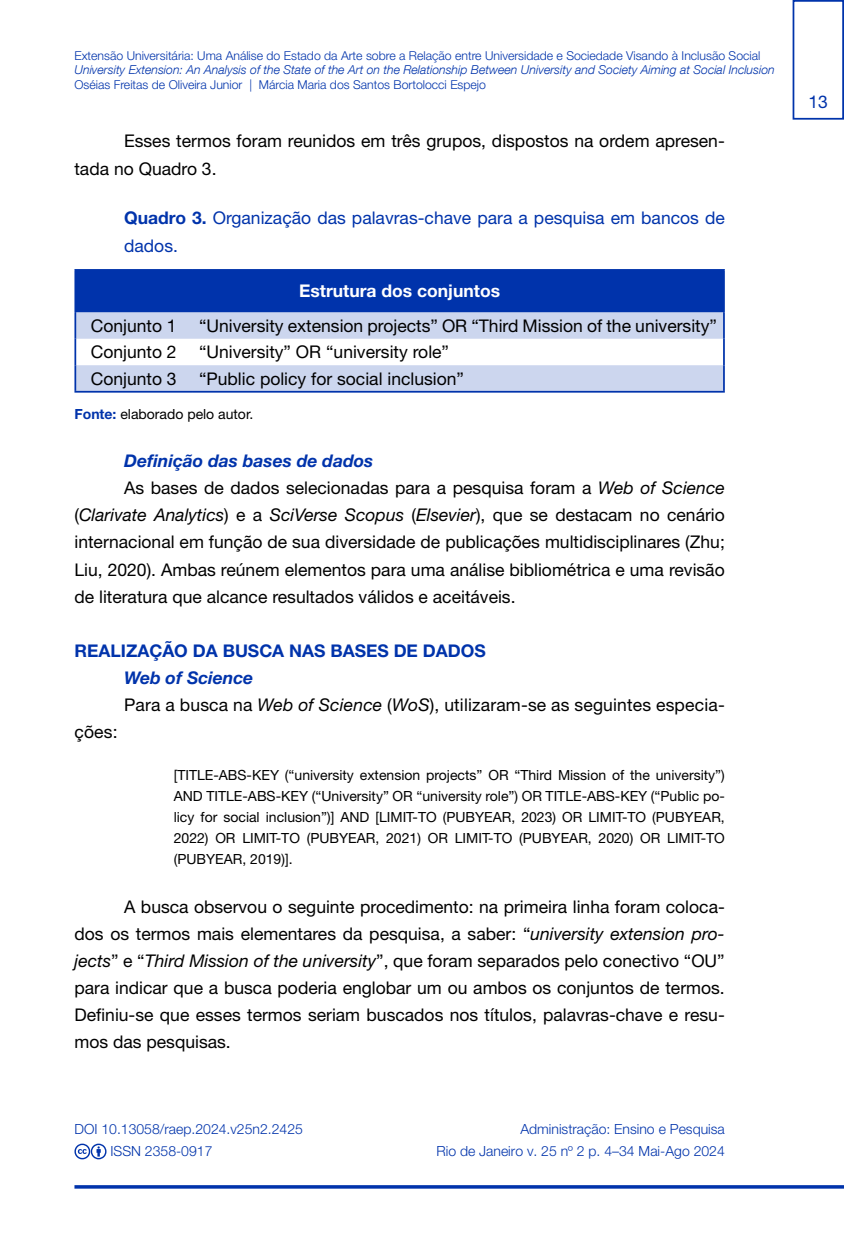
<style>
.page{position:relative;width:844px;height:1241px;background:#fff}
.page>*{position:absolute;margin:0;border:0;box-sizing:border-box;transform-origin:0 0}
.t1{font:17.5px/27.1px "Helvetica Neue LT Std";color:#000}
.t2{font:italic 17.5px "Helvetica Neue LT Std";color:#000}
.t3{font:17.5px/28.2px "Helvetica Neue LT Std";color:#0033ab}
.t4{font:700 17.5px "Helvetica Neue LT Std";color:#0033ab}
.t5{font:italic 700 17.5px "Helvetica Neue LT Std";color:#0033ab}
.t6{font:700 17.5px "Helvetica Neue LT Std";color:#fff}
.t7{font:14px/21px "Helvetica Neue LT Std";color:#000;text-align:justify}
.t8{font:300 14px/21.7px "Helvetica Neue LT Std";color:#0033ab;text-align:right}
.t9{font:300 12.25px "Helvetica Neue LT Std";color:#0033ab}
.t10{font:italic 300 12.25px "Helvetica Neue LT Com";color:#0033ab}
.s1{font-weight:700}
.s2{font-weight:700;color:#0033ab}
.s3{font-style:italic}
.s4{font-style:normal}
.s5{font-weight:700;font-style:italic;color:#0033ab}
</style>
<div class="page">
<svg style="left:74px;top:1185px;width:769px;height:3px;background:#0c3daf"></svg>
<div style="left:792px;top:0;width:51px;height:120px;border:2px solid #0033ab"></div>
<svg style="left:74px;top:1143px;width:32px;height:16px"></svg>
<div style="left:75px;top:270px;width:648px;height:42px;background:#0033ab"></div>
<svg style="left:76px;top:312px;width:647px;height:79px;fill:#ccd6ee"></svg>
<hr style="left:74px;top:269px;width:118px;height:2px;background:#0033ab">
<hr style="left:74px;top:271px;width:2px;height:41px;background:#0033ab">
<hr style="left:192px;top:269px;width:532px;height:2px;background:#0033ab">
<hr style="left:723px;top:271px;width:1px;height:41px;background:#0033ab">
<hr style="left:74px;top:312px;width:2px;height:27px;background:#0033ab">
<hr style="left:74px;top:339px;width:2px;height:26px;background:#0033ab">
<hr style="left:74px;top:365px;width:2px;height:26px;background:#0033ab">
<svg style="left:723px;top:312px;width:1px;height:79px"></svg>
<hr style="left:74px;top:391px;width:118px;height:1px;background:#0033ab">
<hr style="left:192px;top:391px;width:532px;height:1px;background:#0033ab">
<p class="t9" style="left:74px;top:48px;width:687px">Extensão Universitária: Uma Análise do Estado da Arte sobre a Relação entre Universidade e Sociedade Visando à Inclusão Social</p>
<p class="t10" style="left:74px;top:63px;width:701px">University Extension: An Analysis of the State of the Art on the Relationship Between University and Society Aiming at Social Inclusion</p>
<p class="t9" style="left:74px;top:77px;width:413px">Oséias Freitas de Oliveira Junior | Márcia Maria dos Santos Bortolocci Espejo</p>
<p class="t1" style="left:74px;top:126px;width:651px;line-height:28.2px;text-indent:50px">Esses termos foram reunidos em três grupos, dispostos na ordem apresen&shy;tada no Quadro 3.</p>
<p class="t3" style="left:124px;top:203px;width:602px"><span class="s1">Quadro 3.</span> Organização das palavras-chave para a pesquisa em bancos de dados.</p>
<p class="t6" style="left:299px;top:280px;width:202px">Estrutura dos conjuntos</p>
<p class="t1" style="left:91px;top:311px;width:87px">Conjunto 1</p>
<p class="t1" style="left:199px;top:311px;width:519px">“University extension projects” OR “Third Mission of the university”</p>
<p class="t1" style="left:91px;top:338px;width:87px">Conjunto 2</p>
<p class="t1" style="left:199px;top:338px;width:251px">“University” OR “university role”</p>
<p class="t1" style="left:91px;top:364px;width:87px">Conjunto 3</p>
<p class="t1" style="left:199px;top:364px;width:266px">“Public policy for social inclusion”</p>
<p class="t7" style="left:74px;top:403px;width:180px"><span class="s2">Fonte:</span> elaborado pelo autor.</p>
<p class="t5" style="left:124px;top:450px;width:250px">Definição das bases de dados</p>
<p class="t1" style="left:124px;top:474px;width:602px">As bases de dados selecionadas para a pesquisa foram a <span class="s3">Web of Science</span></p>
<p class="t2" style="left:74px;top:504px;width:651px"><span class="s4">(</span>Clarivate Analytics<span class="s4">) e a</span> SciVerse Scopus <span class="s4">(</span>Elsevier<span class="s4">), que se destacam no cenário</span></p>
<p class="t1" style="left:74px;top:528px;width:651px">internacional em função de sua diversidade de publicações multidisciplinares (Zhu;</p>
<p class="t1" style="left:74px;top:555px;width:651px">Liu, 2020). Ambas reúnem elementos para uma análise bibliométrica e uma revisão</p>
<p class="t1" style="left:74px;top:582px;width:442px">de literatura que alcance resultados válidos e aceitáveis.</p>
<p class="t4" style="left:74px;top:639px;width:413px">REALIZAÇÃO DA BUSCA NAS BASES DE DADOS</p>
<p class="t1" style="left:124px;top:664px;width:602px"><span class="s5">Web of Science<br></span>Para a busca na <span class="s3">Web of Science</span> (<span class="s3">WoS</span>), utilizaram-se as seguintes especia-</p>
<p class="t1" style="left:74px;top:718px;width:45px">ções:</p>
<p class="t7" style="left:174px;top:764px;width:552px">[TITLE-ABS-KEY (“university extension projects” OR “Third Mission of the university”)<br>AND TITLE-ABS-KEY (“University” OR “university role”) OR TITLE-ABS-KEY (“Public po&shy;licy for social inclusion”)] AND [LIMIT-TO (PUBYEAR, 2023) OR LIMIT-TO (PUBYEAR, 2022) OR LIMIT-TO (PUBYEAR, 2021) OR LIMIT-TO (PUBYEAR, 2020) OR LIMIT-TO (PUBYEAR, 2019)].</p>
<p class="t1" style="left:74px;top:892px;width:651px;text-align:justify;text-indent:50px">A busca observou o seguinte procedimento: na primeira linha foram coloca&shy;dos os termos mais elementares da pesquisa, a saber: “<span class="s3">university extension pro&shy;jects</span>” e “<span class="s3">Third Mission of the university</span>”, que foram separados pelo conectivo “OU” para indicar que a busca poderia englobar um ou ambos os conjuntos de termos.<br>Definiu-se que esses termos seriam buscados nos títulos, palavras-chave e resu&shy;mos das pesquisas.</p>
<p class="t8" style="left:110px;top:1117px;width:194px;text-align:left;text-indent:-36px">DOI 10.13058/raep.2024.v25n2.2425<br>ISSN 2358-0917</p>
<p class="t8" style="left:436px;top:1117px;width:290px">Administração: Ensino e Pesquisa<br>Rio de Janeiro v. 25 nº 2 p. 4–34 Mai-Ago 2024</p>
<p class="t3" style="left:808px;top:87px;width:21px">13</p>
</div>
